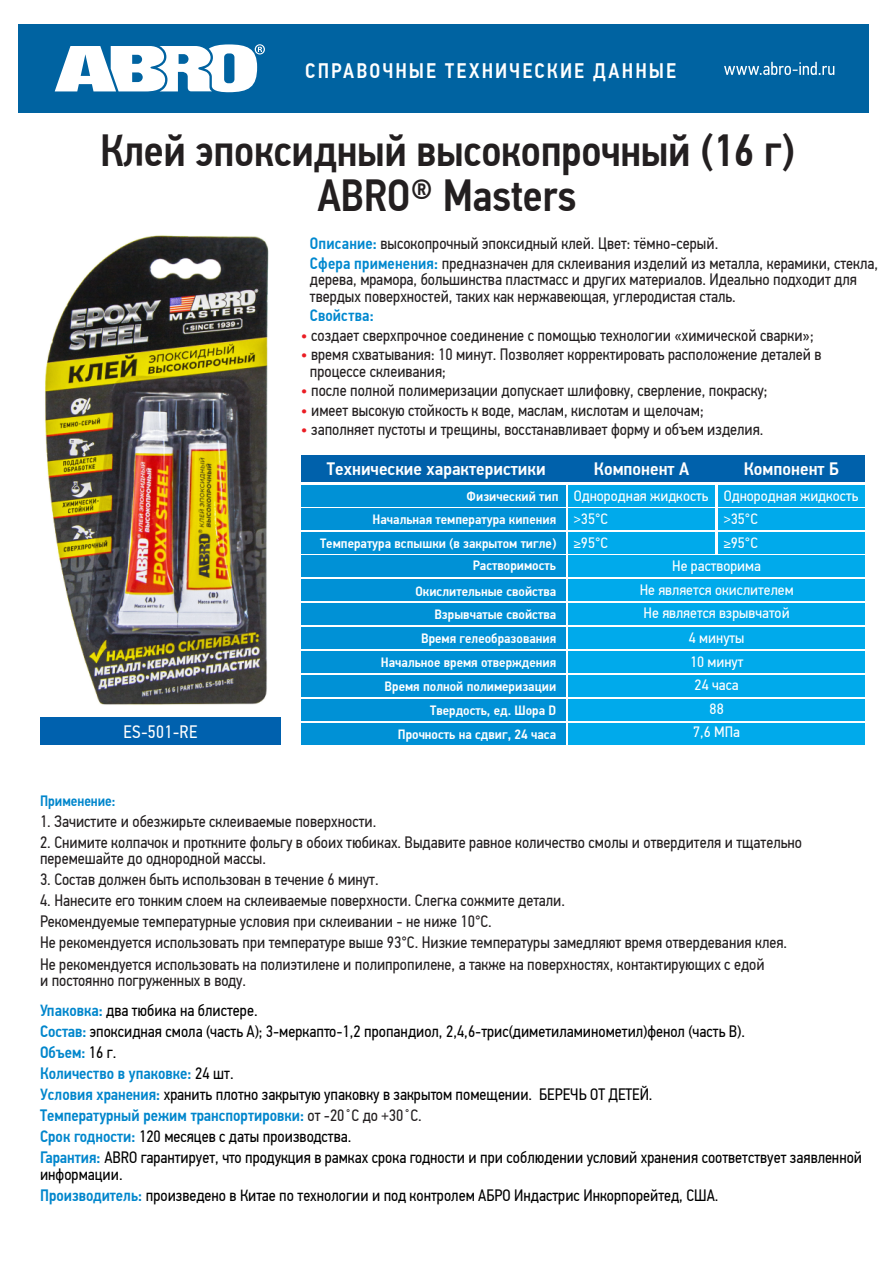
<style>
.page{position:relative;width:893px;height:1263px;background:#fff}
.page>*{position:absolute;margin:0;border:0;box-sizing:border-box;transform-origin:0 0}
.t1{font:500 45px/45px "PF Din Text Cond Pro";letter-spacing:-.01em;color:#231f20;text-align:center}
.t2{font:500 21px "PF Din Text Cond Pro";letter-spacing:.095em;color:#fff}
.t3{font:500 18px "PF Din Text Cond Pro";color:#fff;scale:1.07 1}
.t4{font:18px "PF Din Text Cond Pro";letter-spacing:.015em;color:#fff}
.t5{font:16.5px/16.5px "PF Din Text Cond Pro";color:#231f20}
.t6{font:16.5px/21px "PF Din Text Cond Pro";color:#000}
.t7{font:500 16.5px "PF Din Text Cond Pro";letter-spacing:.005em;color:#0088cf}
.t8{font:15px/23.5px "PF Din Text Cond Pro";color:#fff;scale:1.07 1}
.t9{font:500 15px "PF Din Text Cond Pro";color:#0086cc}
.t10{font:500 13.5px/23.7px "PF Din Text Cond Pro";color:#fff;text-align:right;scale:1.07 1}
.s1{font-weight:500;color:#0088cf}
.s2{color:#ea1d24}
.s3{font-weight:500;color:#0086cc}
.s4{color:#231f20}
</style>
<div class="page">
<div style="left:18px;top:24px;width:851px;height:89px;background:#0063a1"></div>
<svg style="left:724px;top:62px;width:110px;height:13px"></svg>
<div style="left:301px;top:455px;width:564px;height:27px;background:#0061ab"></div>
<div style="left:301px;top:485px;width:264px;height:22px;background:#0091d6"></div>
<div style="left:301px;top:508px;width:264px;height:22px;background:#0091d6"></div>
<div style="left:301px;top:532px;width:264px;height:22px;background:#0091d6"></div>
<div style="left:301px;top:555px;width:264px;height:22px;background:#0091d6"></div>
<div style="left:301px;top:579px;width:264px;height:22px;background:#0091d6"></div>
<div style="left:301px;top:603px;width:264px;height:22px;background:#0091d6"></div>
<div style="left:301px;top:627px;width:264px;height:22px;background:#0091d6"></div>
<div style="left:568px;top:485px;width:147px;height:22px;background:#00aaeb"></div>
<div style="left:568px;top:508px;width:147px;height:22px;background:#00aaeb"></div>
<div style="left:568px;top:532px;width:147px;height:22px;background:#00aaeb"></div>
<div style="left:568px;top:627px;width:192px;height:22px;background:#00aaeb"></div>
<div style="left:718px;top:485px;width:147px;height:22px;background:#00aaeb"></div>
<div style="left:718px;top:508px;width:147px;height:22px;background:#00aaeb"></div>
<div style="left:718px;top:532px;width:147px;height:22px;background:#00aaeb"></div>
<div style="left:718px;top:627px;width:147px;height:22px;background:#00aaeb"></div>
<div style="left:568px;top:651px;width:192px;height:22px;background:#00aaeb"></div>
<div style="left:718px;top:651px;width:147px;height:22px;background:#00aaeb"></div>
<div style="left:301px;top:651px;width:264px;height:22px;background:#0091d6"></div>
<div style="left:301px;top:675px;width:264px;height:22px;background:#0091d6"></div>
<div style="left:301px;top:699px;width:264px;height:21px;background:#0091d6"></div>
<div style="left:568px;top:675px;width:297px;height:22px;background:#00aaeb"></div>
<div style="left:568px;top:699px;width:297px;height:21px;background:#00aaeb"></div>
<div style="left:568px;top:722px;width:297px;height:22px;background:#00aaeb"></div>
<div style="left:301px;top:722px;width:264px;height:22px;background:#0091d6"></div>
<div style="left:568px;top:555px;width:192px;height:22px;background:#00aaeb"></div>
<div style="left:718px;top:555px;width:147px;height:22px;background:#00aaeb"></div>
<div style="left:568px;top:579px;width:192px;height:22px;background:#00aaeb"></div>
<div style="left:718px;top:579px;width:147px;height:22px;background:#00aaeb"></div>
<div style="left:568px;top:603px;width:297px;height:22px;background:#00aaeb"></div>
<svg style="left:55px;top:44px;width:210px;height:48px"></svg>
<img style="left:40px;top:235px;width:235px;height:483px">
<div style="left:40px;top:718px;width:241px;height:27px;background:#0061ae"></div>
<p class="t2" style="left:305px;top:58px;width:372px">СПРАВОЧНЫЕ ТЕХНИЧЕСКИЕ ДАННЫЕ</p>
<h1 class="t1" style="left:100px;top:129px;width:696px">Клей эпоксидный высокопрочный (16 г)<br>ABRO® Masters</h1>
<p class="t5" style="left:310px;top:234px;width:570px;line-height:19.5px"><span class="s1">Описание:</span> высокопрочный эпоксидный клей. Цвет: тёмно-серый.<br><span class="s1">Сфера применения:</span> предназначен для склеивания изделий из металла, керамики, стекла,</p>
<p class="t5" style="left:310px;top:271px;width:549px">дерева, мрамора, большинства пластмасс и других материалов. Идеально подходит для твердых поверхностей, таких как нержавеющая, углеродистая сталь.</p>
<p class="t7" style="left:310px;top:306px;width:65px">Свойства:</p>
<p class="t5" style="left:301px;top:327px;width:514px"><span class="s2">•</span> создает сверхпрочное соединение с помощью технологии «химической сварки»;</p>
<p class="t5" style="left:310px;top:346px;width:513px;text-indent:-9px"><span class="s2">•</span> время схватывания: 10 минут. Позволяет корректировать расположение деталей в процессе склеивания;</p>
<p class="t5" style="left:301px;top:382px;width:468px"><span class="s2">•</span> после полной полимеризации допускает шлифовку, сверление, покраску;</p>
<p class="t5" style="left:301px;top:402px;width:404px"><span class="s2">•</span> имеет высокую стойкость к воде, маслам, кислотам и щелочам;</p>
<p class="t5" style="left:301px;top:421px;width:464px"><span class="s2">•</span> заполняет пустоты и трещины, восстанавливает форму и объем изделия.</p>
<p class="t4" style="left:124px;top:721px;width:75px">ES-501-RE</p>
<p class="t3" style="left:327px;top:458px;width:206px">Технические характеристики</p>
<p class="t3" style="left:594px;top:458px;width:91px">Компонент А</p>
<p class="t3" style="left:744px;top:458px;width:90px">Компонент Б</p>
<p class="t10" style="left:320px;top:484px;width:224px">Физический тип<br>Начальная температура кипения<br>Температура вспышки (в закрытом тигле)</p>
<p class="t10" style="left:415px;top:553px;width:133px;line-height:25.3px">Растворимость<br>Окислительные свойства</p>
<p class="t10" style="left:421px;top:603px;width:128px">Взрывчатые свойства<br>Время гелеобразования</p>
<p class="t8" style="left:574px;top:484px;width:127px">Однородная жидкость &gt;35°С<br>≥95°С</p>
<p class="t8" style="left:724px;top:484px;width:127px">Однородная жидкость &gt;35°С<br>≥95°С</p>
<p class="t8" style="left:640px;top:554px;width:145px;text-align:center">Не растворима<br>Не является окислителем<br>Не является взрывчатой</p>
<p class="t8" style="left:689px;top:626px;width:53px">4 минуты</p>
<p class="t10" style="left:381px;top:651px;width:165px">Начальное время отверждения</p>
<p class="t8" style="left:690px;top:650px;width:51px">10 минут</p>
<p class="t10" style="left:385px;top:675px;width:162px">Время полной полимеризации<br>Твердость, ед. Шора D<br>Прочность на сдвиг, 24 часа</p>
<p class="t8" style="left:695px;top:673px;width:43px">24 часа</p>
<p class="t8" style="left:693px;top:697px;width:45px;text-align:center">88<br>7,6 МПа</p>
<p class="t9" style="left:40px;top:792px;width:77px">Применение:</p>
<p class="t5" style="left:40px;top:813px;width:338px">1. Зачистите и обезжирьте склеиваемые поверхности.</p>
<p class="t5" style="left:40px;top:834px;width:764px">2. Снимите колпачок и проткните фольгу в обоих тюбиках. Выдавите равное количество смолы и отвердителя и тщательно перемешайте до однородной массы.</p>
<p class="t5" style="left:40px;top:871px;width:340px">3. Состав должен быть использован в течение 6 минут.</p>
<p class="t5" style="left:40px;top:890px;width:749px;line-height:21px">4. Нанесите его тонким слоем на склеиваемые поверхности. Слегка сожмите детали.<br>Рекомендуемые температурные условия при склеивании - не ниже 10°С.<br>Не рекомендуется использовать при температуре выше 93°С. Низкие температуры замедляют время отвердевания клея.<br>Не рекомендуется использовать на полиэтилене и полипропилене, а также на поверхностях, контактирующих с едой</p>
<p class="t5" style="left:40px;top:972px;width:208px">и постоянно погруженных в воду.</p>
<p class="t6" style="left:40px;top:1000px;width:824px"><span class="s3">Упаковка:</span> два тюбика на блистере.<br><span class="s3">Состав:</span> эпоксидная смола (часть А); 3-меркапто-1,2 пропандиол, 2,4,6-трис(диметиламинометил)фенол (часть В).<br><span class="s3">Объем:</span> 16 г.<br><span class="s3">Количество в упаковке:</span> 24 шт.<br><span class="s3">Условия хранения:</span> хранить плотно закрытую упаковку в закрытом помещении. БЕРЕЧЬ ОТ ДЕТЕЙ.<br><span class="s3">Температурный режим транспортировки:</span> <span class="s4">от -20˚С до +30˚С.<br></span><span class="s3">Срок годности:</span> 120 месяцев с даты производства.<br><span class="s3">Гарантия:</span> ABRO гарантирует, что продукция в рамках срока годности и при соблюдении условий хранения соответствует заявленной</p>
<p class="t6" style="left:40px;top:1164px;width:680px">информации.<br><span class="s3">Производитель:</span> произведено в Китае по технологии и под контролем АБРО Индастрис Инкорпорейтед, США.</p>
</div>
